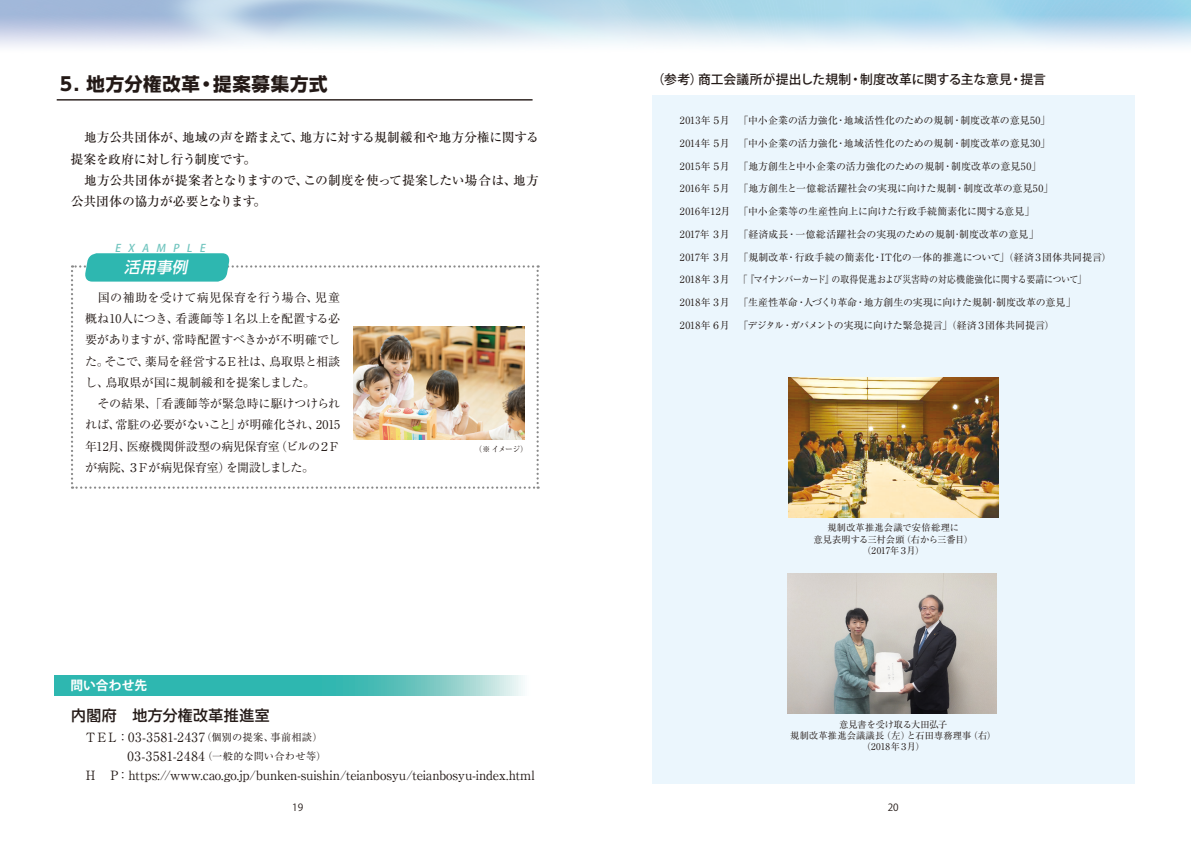
<style>
.page{position:relative;width:1191px;height:842px;background:#fff}
.page>*{position:absolute;margin:0;border:0;box-sizing:border-box;transform-origin:0 0}
.t1{font:700 18.4px "UD Shin Go Pro";letter-spacing:.035em;color:#231916}
.t2{font:italic 500 15.6px "UD Shin Go Pro";color:#fff}
.t3{font:500 14.9px "UD Shin Go Pro";letter-spacing:.035em;color:#231916}
.t4{font:500 12.8px/21.3px "Ryumin Pro";letter-spacing:-.015em;color:#231916}
.t5{font:12.8px "Ryumin Pro";letter-spacing:-.005em;color:#231916}
.t6{font:12.8px "Ryumin Pro";letter-spacing:.06em;color:#231916}
.t7{font:500 12.8px "Koz Go Pro";color:#231916}
.t8{font:700 12.8px "Koz Go Pro";color:#fff}
.t9{font:12px/21.3px "Ryumin Pro";letter-spacing:-.02em;color:#231916}
.t10{font:italic 500 10.6px "Koz Go Pro";color:#71c5bf}
.t11{font:9.9px "Ryumin Pro";letter-spacing:-.005em;color:#231916}
.t12{font:9.9px "Ryumin Pro";letter-spacing:.015em;color:#231916}
.t13{font:9.9px "Koz Go Pro";color:#231916}
.t14{font:9.2px/11.3px "Ryumin Pro";letter-spacing:.005em;color:#231916;text-align:center}
.t15{font:7.8px "Ryumin Pro";color:#231916}
.s1{font-size:10.2px}
</style>
<div class="page">
<hr style="left:57px;top:99px;width:475px;height:2px;background:#231916">
<div style="left:652px;top:95px;width:482px;height:689px;background:#ebf6fd"></div>
<img style="left:788px;top:377px;width:210px;height:140px">
<img style="left:788px;top:573px;width:208px;height:141px">
<svg style="left:55px;top:675px;width:468px;height:20px;background:#4ebfb9"></svg>
<svg style="left:71px;top:253px;width:468px;height:236px"></svg>
<h1 class="t1" style="left:57px;top:69px;width:272px">５．地方分権改革・提案募集方式</h1>
<p class="t4" style="left:71px;top:126px;width:469px">　地方公共団体が、地域の声を踏まえて、地方に対する規制緩和や地方分権に関する提案を政府に対し行う制度です。<br>　地方公共団体が提案者となりますので、この制度を使って提案したい場合は、地方公共団体の協力が必要となります。</p>
<p class="t10" style="left:115px;top:241px;width:95px">EXAMPLE</p>
<h2 class="t2" style="left:124px;top:255px;width:69px">活用事例</h2>
<p class="t9" style="left:85px;top:286px;width:257px">　国の補助を受けて病児保育を行う場合、児童概ね10人につき、看護師等１名以上を配置する必要がありますが、常時配置すべきかが不明確でした。そこで、薬局を経営するＥ社は、鳥取県と相談し、鳥取県が国に規制緩和を提案しました。<br>　その結果、「看護師等が緊急時に駆けつけられれば、常駐の必要がないこと」が明確化され、2015年12月、医療機関併設型の病児保育室（ビルの２Ｆが病院、３Ｆが病児保育室）を開設しました。</p>
<p class="t8" style="left:70px;top:677px;width:78px">問い合わせ先</p>
<p class="t15" style="left:474px;top:443px;width:55px">（※ イメージ）</p>
<h3 class="t3" style="left:56px;top:703px;width:215px">　内閣府　地方分権改革推進室</h3>
<p class="t6" style="left:86px;top:727px;width:238px">TEL：03-3581-2437<span class="s1">（個別の提案、事前相談）</span></p>
<p class="t6" style="left:127px;top:746px;width:200px">03-3581-2484<span class="s1">（一般的な問い合わせ等）</span></p>
<p class="t5" style="left:86px;top:765px;width:450px">H　 P：https://www.cao.go.jp/bunken-suishin/teianbosyu/teianbosyu-index.html</p>
<p class="t7" style="left:652px;top:72px;width:395px">（参考）商工会議所が提出した規制・制度改革に関する主な意見・提言</p>
<p class="t12" style="left:680px;top:113px;width:372px">2013年 ５月 「中小企業の活力強化・地域活性化のための規制・制度改革の意見50」</p>
<p class="t11" style="left:680px;top:136px;width:372px">2014年 ５月 「中小企業の活力強化・地域活性化のための規制・制度改革の意見30」</p>
<p class="t11" style="left:680px;top:158px;width:362px">2015年 ５月 「地方創生と中小企業の活力強化のための規制・制度改革の意見50」</p>
<p class="t11" style="left:680px;top:181px;width:375px">2016年 ５月 「地方創生と一億総活躍社会の実現に向けた規制・制度改革の意見50」</p>
<p class="t11" style="left:680px;top:204px;width:356px">2016年12月 「中小企業等の生産性向上に向けた行政手続簡素化に関する意見」</p>
<p class="t11" style="left:680px;top:226px;width:360px">2017年 ３月 「経済成長・一億総活躍社会の実現のための規制･制度改革の意見」</p>
<p class="t11" style="left:680px;top:249px;width:433px">2017年 ３月 「規制改革・行政手続の簡素化・IT化の一体的推進について」（経済３団体共同提言）</p>
<p class="t11" style="left:680px;top:272px;width:408px">2018年 ３月 「『マイナンバーカード』の取得促進および災害時の対応機能強化に関する要請について」</p>
<p class="t11" style="left:680px;top:294px;width:397px">2018年 ３月 「生産性革命・人づくり革命・地方創生の実現に向けた規制･制度改革の意見」</p>
<p class="t11" style="left:680px;top:317px;width:376px">2018年 ６月 「デジタル・ガバメントの実現に向けた緊急提言」（経済３団体共同提言）</p>
<p class="t14" style="left:813px;top:522px;width:161px">規制改革推進会議で安倍総理に<br>意見表明する三村会頭（右から三番目）（2017年３月）</p>
<p class="t14" style="left:790px;top:718px;width:207px">意見書を受け取る大田弘子<br>規制改革推進会議議長（左）と石田専務理事（右）（2018年３月）</p>
<p class="t13" style="left:292px;top:801px;width:12px">19</p>
<p class="t13" style="left:887px;top:801px;width:12px">20</p>
</div>
